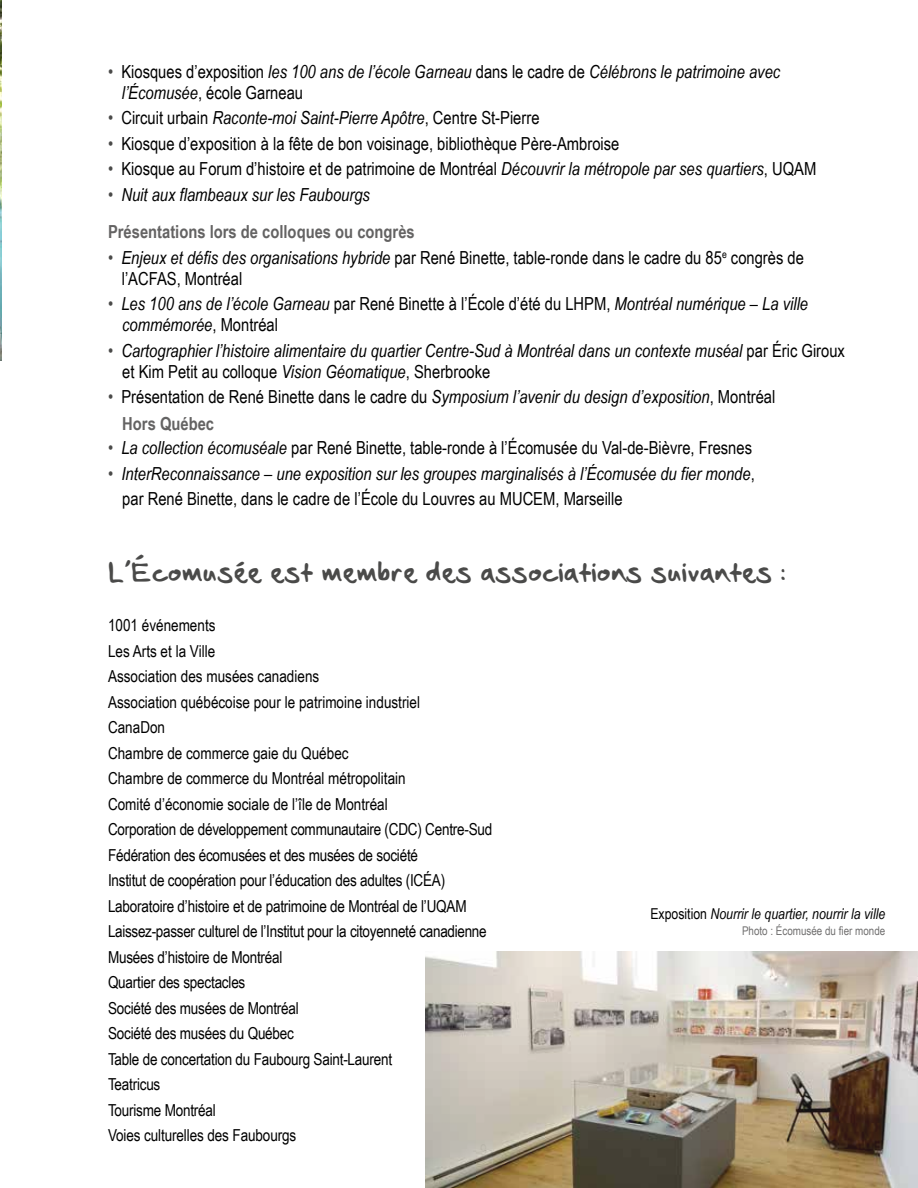
<style>
.page{position:relative;width:918px;height:1188px;background:#fff}
.page>*{position:absolute;margin:0;border:0;box-sizing:border-box;transform-origin:0 0}
.t1{font:27px "Seans Other Hand";color:#4a4a49}
.t2{font:italic 18px/21px "Arial Narrow";color:#000}
.t3{font:18px/21px "Arial Narrow";color:#000}
.t4{font:700 18px/37.5px "Arial Narrow";color:#646363}
.t5{font:16.5px/25.5px "Arial Narrow";letter-spacing:-.015em;color:#000}
.t6{font:italic 15px "Arial Narrow";color:#000}
.t7{font:12px "Arial Narrow";color:#706f6f}
.s1{color:#4a4a49}
.s2{font-style:normal}
.s3{font-style:italic;color:#4a4a49}
.s4{font-style:italic}
.s5{font-weight:400;font-style:italic;color:#4a4a49}
.s6{font-weight:400;font-style:italic;color:#000}
.s7{font-weight:700;color:#646363}
</style>
<div class="page">
<img style="left:0;top:0;width:1px;height:360px">
<img style="left:425px;top:952px;width:493px;height:236px">
<p class="t2" style="left:122px;top:61px;width:660px;text-indent:-14px"><span class="s1">•</span> <span class="s2">Kiosques d’exposition</span> les 100 ans de l’école Garneau <span class="s2">dans le cadre de</span> Célébrons le patrimoine avec l’Écomusée<span class="s2">, école Garneau</span></p>
<p class="t3" style="left:108px;top:107px;width:433px"><span class="s3">•</span> Circuit urbain <span class="s4">Raconte-moi Saint-Pierre Apôtre</span>, Centre St-Pierre</p>
<p class="t3" style="left:108px;top:133px;width:513px"><span class="s3">•</span> Kiosque d’exposition à la fête de bon voisinage, bibliothèque Père-Ambroise</p>
<p class="t3" style="left:108px;top:158px;width:710px"><span class="s3">•</span> Kiosque au Forum d’histoire et de patrimoine de Montréal <span class="s4">Découvrir la métropole par ses quartiers</span>, UQAM</p>
<p class="t4" style="left:108px;top:176px;width:308px"><span class="s5">•</span> <span class="s6">Nuit aux flambeaux sur les Faubourgs<br></span>Présentations lors de colloques ou congrès</p>
<p class="t3" style="left:122px;top:247px;width:684px;text-indent:-14px"><span class="s3">•</span> <span class="s4">Enjeux et défis des organisations hybride</span> par René Binette, table-ronde dans le cadre du 85<sup>e</sup> congrès de l’ACFAS, Montréal</p>
<p class="t2" style="left:122px;top:293px;width:687px;text-indent:-14px"><span class="s1">•</span> Les 100 ans de l’école Garneau <span class="s2">par René Binette à l’École d’été du LHPM,</span> Montréal numérique – La ville commémorée<span class="s2">, Montréal</span></p>
<p class="t2" style="left:122px;top:340px;width:724px;text-indent:-14px"><span class="s1">•</span> Cartographier l’histoire alimentaire du quartier Centre-Sud à Montréal dans un contexte muséal <span class="s2">par Éric Giroux et Kim Petit au colloque</span> Vision Géomatique<span class="s2">, Sherbrooke</span></p>
<p class="t3" style="left:122px;top:383px;width:655px;line-height:27px;text-indent:-14px"><span class="s3">•</span> Présentation de René Binette dans le cadre du <span class="s4">Symposium l’avenir du design d’exposition</span>, Montréal<br><span class="s7">Hors Québec</span></p>
<p class="t3" style="left:108px;top:437px;width:646px"><span class="s3">•</span> <span class="s4">La collection écomuséale</span> par René Binette, table-ronde à l’Écomusée du Val-de-Bièvre, Fresnes</p>
<p class="t2" style="left:122px;top:461px;width:634px;line-height:25.5px;text-indent:-14px"><span class="s1">•</span> InterReconnaissance – une exposition sur les groupes marginalisés à l’Écomusée du fier monde<span class="s2">, par René Binette, dans le cadre de l’École du Louvres au MUCEM, Marseille</span></p>
<h1 class="t1" style="left:108px;top:552px;width:679px">L’Écomusée est membre des associations suivantes :</h1>
<p class="t5" style="left:108px;top:613px;width:386px">1001 événements<br>Les Arts et la Ville<br>Association des musées canadiens<br>Association québécoise pour le patrimoine industriel<br>CanaDon<br>Chambre de commerce gaie du Québec<br>Chambre de commerce du Montréal métropolitain<br>Comité d’économie sociale de l’île de Montréal<br>Corporation de développement communautaire (CDC) Centre-Sud Fédération des écomusées et des musées de société<br>Institut de coopération pour l’éducation des adultes (ICÉA)<br>Laboratoire d’histoire et de patrimoine de Montréal de l’UQAM Laissez-passer culturel de l’Institut pour la citoyenneté canadienne Musées d’histoire de Montréal<br>Quartier des spectacles<br>Société des musées de Montréal<br>Société des musées du Québec<br>Table de concertation du Faubourg Saint-Laurent<br>Teatricus<br>Tourisme Montréal<br>Voies culturelles des Faubourgs</p>
<p class="t6" style="left:650px;top:905px;width:237px"><span class="s2">Exposition</span> Nourrir le quartier, nourrir la ville</p>
<p class="t7" style="left:742px;top:924px;width:145px">Photo : Écomusée du fier monde</p>
</div>
